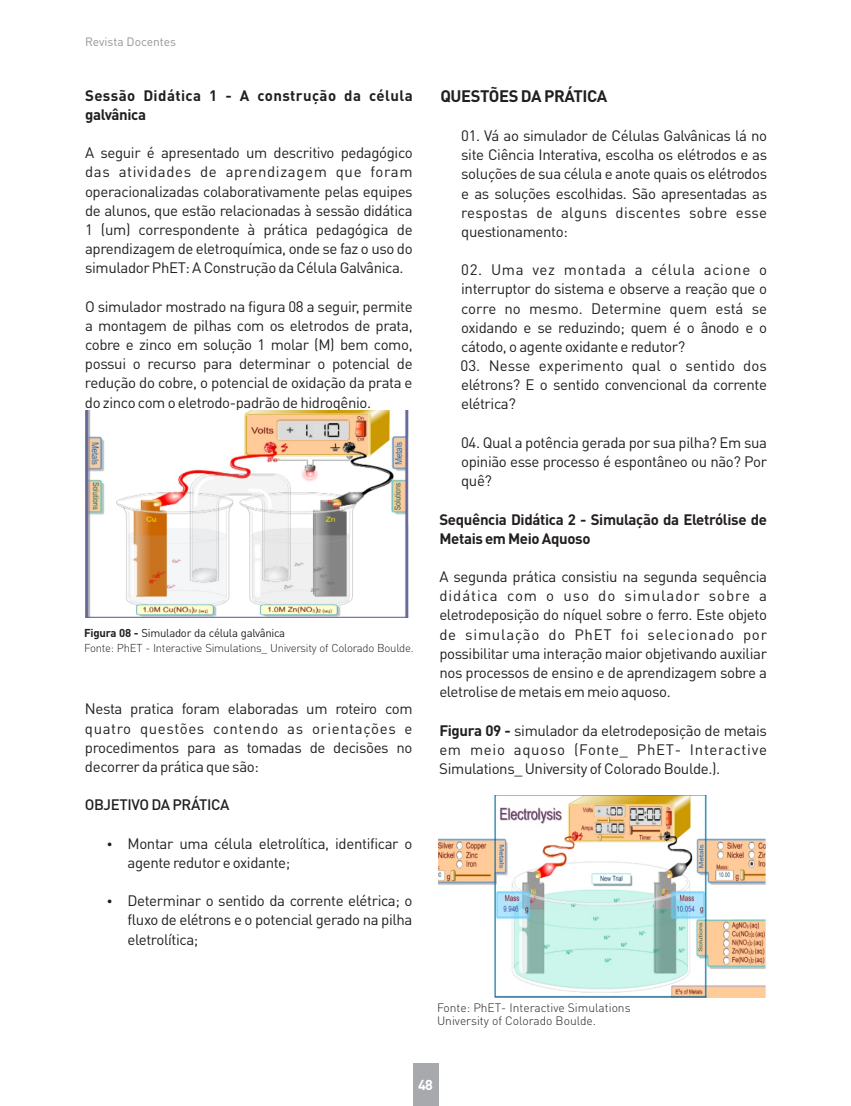
<style>
.page{position:relative;width:851px;height:1106px;background:#fff}
.page>*{position:absolute;margin:0;border:0;box-sizing:border-box;transform-origin:0 0}
.t1{font:700 16.5px "DIN Pro";letter-spacing:-.025em;color:#231f20}
.t2{font:15px/19.2px "DIN Pro";letter-spacing:-.025em;color:#231f20;text-align:justify}
.t3{font:700 15px/19.2px "DIN Pro";letter-spacing:-.025em;color:#231f20}
.t4{font:700 15px/19.2px "DIN Pro";letter-spacing:.025em;color:#231f20}
.t5{font:500 15px "DIN Pro";letter-spacing:-.025em;color:#231f20}
.t6{font:700 14.25px "DIN Pro";color:#fff}
.t7{font:300 12px/12.3px "DIN Pro";color:#231f20}
.t8{font:12px "DIN Pro";color:#939598}
.t9{font:300 11.4px/14.5px "DIN Pro";letter-spacing:-.025em;color:#231f20}
.s1{font-weight:700}
.s2{font-weight:400}
</style>
<div class="page">
<img style="left:85px;top:410px;width:324px;height:207px">
<img style="left:438px;top:796px;width:327px;height:201px">
<div style="left:412px;top:1063px;width:26px;height:43px;background:#a7a9ac"></div>
<p class="t8" style="left:85px;top:37px;width:92px">Revista Docentes</p>
<p class="t4" style="left:85px;top:87px;width:329px">Sessão Didática 1 - A construção da célula galvânica</p>
<p class="t2" style="left:85px;top:145px;width:329px">A seguir é apresentado um descritivo pedagógico das atividades de aprendizagem que foram operacionalizadas colaborativamente pelas equipes de alunos, que estão relacionadas à sessão didática 1 (um) correspondente à prática pedagógica de aprendizagem de eletroquímica, onde se faz o uso do simulador PhET: A Construção da Célula Galvânica.</p>
<p class="t2" style="left:85px;top:298px;width:329px">O simulador mostrado na figura 08 a seguir, permite a montagem de pilhas com os eletrodos de prata, cobre e zinco em solução 1 molar (M) bem como, possui o recurso para determinar o potencial de redução do cobre, o potencial de oxidação da prata e do zinco com o eletrodo-padrão de hidrogênio.</p>
<p class="t9" style="left:84px;top:627px;width:331px"><span class="s1">Figura 08 -</span> <span class="s2">Simulador da célula galvânica<br></span>Fonte: PhET - Interactive Simulations_ University of Colorado Boulde.</p>
<p class="t2" style="left:85px;top:701px;width:329px">Nesta pratica foram elaboradas um roteiro com quatro questões contendo as orientações e procedimentos para as tomadas de decisões no decorrer da prática que são:</p>
<p class="t5" style="left:85px;top:798px;width:146px">OBJETIVO DA PRÁTICA</p>
<p class="t2" style="left:127px;top:835px;width:286px">Montar uma célula eletrolítica, identificar o agente redutor e oxidante;</p>
<p class="t2" style="left:127px;top:892px;width:286px">Determinar o sentido da corrente elétrica; o fluxo de elétrons e o potencial gerado na pilha eletrolítica;</p>
<p class="t1" style="left:440px;top:90px;width:169px">QUESTÕES DA PRÁTICA</p>
<p class="t2" style="left:461px;top:127px;width:307px">01. Vá ao simulador de Células Galvânicas lá no site Ciência Interativa, escolha os elétrodos e as soluções de sua célula e anote quais os elétrodos e as soluções escolhidas. São apresentadas as respostas de alguns discentes sobre esse questionamento:</p>
<p class="t2" style="left:461px;top:262px;width:307px">02. Uma vez montada a célula acione o interruptor do sistema e observe a reação que o corre no mesmo. Determine quem está se oxidando e se reduzindo; quem é o ânodo e o cátodo, o agente oxidante e redutor?</p>
<p class="t2" style="left:460px;top:357px;width:308px">03. Nesse experimento qual o sentido dos elétrons? E o sentido convencional da corrente elétrica?</p>
<p class="t2" style="left:461px;top:434px;width:307px">04. Qual a potência gerada por sua pilha? Em sua opinião esse processo é espontâneo ou não? Por quê?</p>
<p class="t3" style="left:439px;top:511px;width:329px">Sequência Didática 2 - Simulação da Eletrólise de<br>Metais em Meio Aquoso</p>
<p class="t2" style="left:439px;top:568px;width:329px">A segunda prática consistiu na segunda sequência didática com o uso do simulador sobre a eletrodeposição do níquel sobre o ferro. Este objeto de simulação do PhET foi selecionado por possibilitar uma interação maior objetivando auxiliar nos processos de ensino e de aprendizagem sobre a eletrolise de metais em meio aquoso.</p>
<p class="t2" style="left:439px;top:722px;width:329px"><span class="s1">Figura 09 -</span> simulador da eletrodeposição de metais em meio aquoso (Fonte_ PhET- Interactive Simulations_ University of Colorado Boulde.).</p>
<p class="t7" style="left:437px;top:1003px;width:195px">Fonte: PhET- Interactive Simulations<br>University of Colorado Boulde.</p>
<p class="t6" style="left:418px;top:1078px;width:16px">48</p>
</div>
